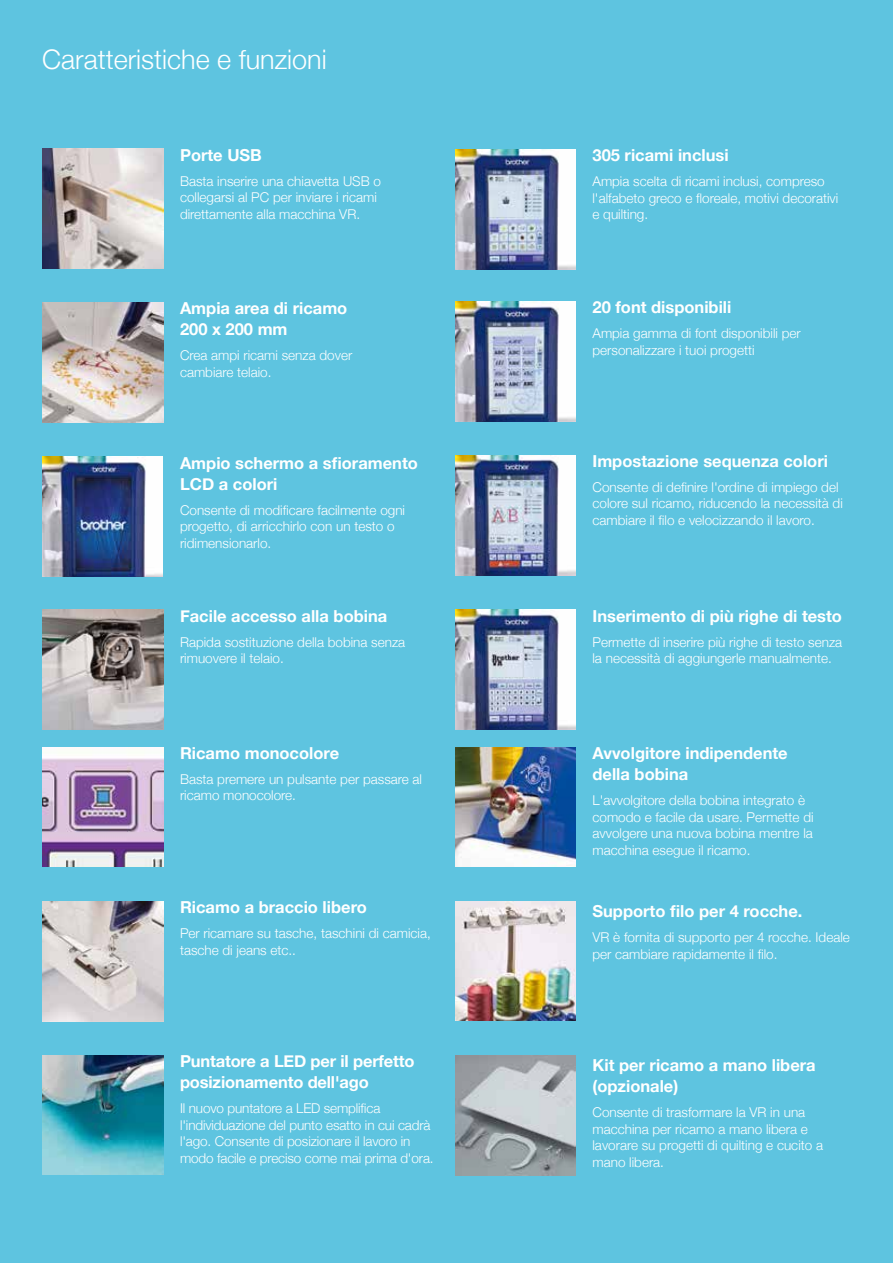
<style>
.page{position:relative;width:893px;height:1263px;background:#5ec4e0}
.page>*{position:absolute;margin:0;border:0;box-sizing:border-box;transform-origin:0 0}
.t1{font:300 27px "Helvetica Neue";color:#fff}
.t2{font:700 16.5px/21px "Helvetica Neue";color:#fff}
.t3{font:300 13.5px/16.5px "Helvetica Neue";color:#fff}
</style>
<div class="page">
<img style="left:43px;top:1055px;width:120px;height:120px">
<img style="left:455px;top:610px;width:120px;height:119px">
<img style="left:43px;top:610px;width:120px;height:119px">
<img style="left:455px;top:747px;width:120px;height:120px">
<img style="left:43px;top:457px;width:120px;height:119px">
<img style="left:455px;top:150px;width:120px;height:119px">
<img style="left:43px;top:302px;width:120px;height:121px">
<img style="left:43px;top:901px;width:120px;height:121px">
<img style="left:455px;top:455px;width:120px;height:120px">
<img style="left:43px;top:149px;width:120px;height:119px">
<img style="left:43px;top:747px;width:120px;height:119px">
<img style="left:455px;top:302px;width:120px;height:119px">
<img style="left:455px;top:901px;width:120px;height:119px">
<svg style="left:455px;top:1055px;width:120px;height:120px;background:#a5abaf"></svg>
<h1 class="t1" style="left:42px;top:37px;width:286px">Caratteristiche e funzioni</h1>
<p class="t2" style="left:180px;top:145px;width:83px">Porte USB</p>
<p class="t3" style="left:180px;top:172px;width:203px">Basta inserire una chiavetta USB o collegarsi al PC per inviare i ricami direttamente alla macchina VR.</p>
<p class="t2" style="left:180px;top:298px;width:169px">Ampia area di ricamo<br>200 x 200 mm</p>
<p class="t3" style="left:180px;top:346px;width:174px">Crea ampi ricami senza dover cambiare telaio.</p>
<p class="t2" style="left:180px;top:453px;width:239px">Ampio schermo a sfioramento<br>LCD a colori</p>
<p class="t3" style="left:180px;top:501px;width:227px">Consente di modificare facilmente ogni progetto, di arricchirlo con un testo o ridimensionarlo.</p>
<p class="t2" style="left:180px;top:606px;width:209px">Facile accesso alla bobina</p>
<p class="t3" style="left:180px;top:633px;width:227px">Rapida sostituzione della bobina senza rimuovere il telaio.</p>
<p class="t2" style="left:180px;top:743px;width:161px">Ricamo monocolore</p>
<p class="t3" style="left:180px;top:770px;width:244px">Basta premere un pulsante per passare al ricamo monocolore.</p>
<p class="t2" style="left:180px;top:897px;width:188px">Ricamo a braccio libero</p>
<p class="t3" style="left:180px;top:924px;width:252px">Per ricamare su tasche, taschini di camicia, tasche di jeans etc..</p>
<p class="t2" style="left:180px;top:1051px;width:236px">Puntatore a LED per il perfetto posizionamento dell'ago</p>
<p class="t3" style="left:180px;top:1099px;width:255px">Il nuovo puntatore a LED semplifica l'individuazione del punto esatto in cui cadrà l'ago. Consente di posizionare il lavoro in modo facile e preciso come mai prima d'ora.</p>
<p class="t2" style="left:592px;top:145px;width:138px">305 ricami inclusi</p>
<p class="t3" style="left:592px;top:173px;width:247px">Ampia scelta di ricami inclusi, compreso l'alfabeto greco e floreale, motivi decorativi e quilting.</p>
<p class="t2" style="left:592px;top:297px;width:140px">20 font disponibili</p>
<p class="t3" style="left:592px;top:325px;width:210px">Ampia gamma di font disponibili per personalizzare i tuoi progetti</p>
<p class="t2" style="left:592px;top:451px;width:237px">Impostazione sequenza colori</p>
<p class="t3" style="left:592px;top:478px;width:252px">Consente di definire l'ordine di impiego del colore sul ricamo, riducendo la necessità di cambiare il filo e velocizzando il lavoro.</p>
<p class="t2" style="left:592px;top:606px;width:251px">Inserimento di più righe di testo</p>
<p class="t3" style="left:592px;top:633px;width:251px">Permette di inserire più righe di testo senza la necessità di aggiungerle manualmente.</p>
<p class="t2" style="left:592px;top:743px;width:197px">Avvolgitore indipendente della bobina</p>
<p class="t3" style="left:592px;top:791px;width:223px">L'avvolgitore della bobina integrato è comodo e facile da usare. Permette di avvolgere una nuova bobina mentre la macchina esegue il ricamo.</p>
<p class="t2" style="left:592px;top:901px;width:211px">Supporto filo per 4 rocche.</p>
<p class="t3" style="left:592px;top:928px;width:259px">VR è fornita di supporto per 4 rocche. Ideale per cambiare rapidamente il filo.</p>
<p class="t2" style="left:592px;top:1055px;width:225px">Kit per ricamo a mano libera (opzionale)</p>
<p class="t3" style="left:592px;top:1103px;width:232px">Consente di trasformare la VR in una macchina per ricamo a mano libera e lavorare su progetti di quilting e cucito a mano libera.</p>
</div>
